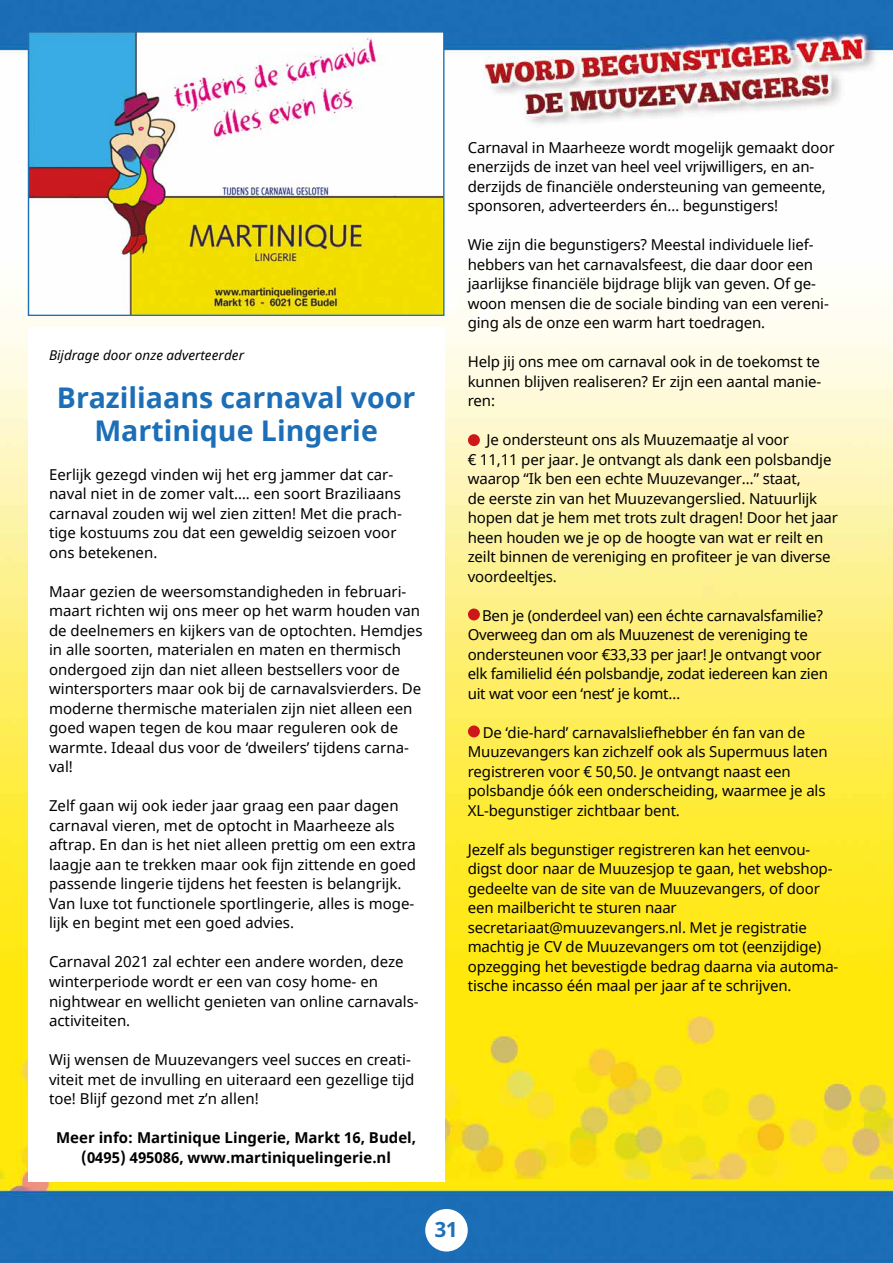
<style>
.page{position:relative;width:893px;height:1263px;background:#fff}
.page>*{position:absolute;margin:0;border:0;box-sizing:border-box;transform-origin:0 0}
.t1{font:700 28.5px/33px "Noto Sans";color:#1c6eb6;text-align:center}
.t2{font:700 21px "Noto Sans";color:#1d71b8}
.t3{font:15px/19.5px "Noto Sans";letter-spacing:-.01em;color:#000}
.t4{font:700 15px/19.5px "Noto Sans";color:#000;text-align:center}
.t5{font:italic 13.5px "Noto Sans";color:#000}
</style>
<div class="page">
<img style="left:0;top:0;width:893px;height:1263px">
<div style="left:425px;top:1209px;width:43px;height:42px;background:#fff;border-radius:50%"></div>
<img style="left:30px;top:33px;width:412px;height:281px">
<div style="left:28px;top:31px;width:416px;height:285px;border:1px solid #1d71b8"></div>
<div style="left:28px;top:327px;width:416px;height:855px;background:#fff"></div>
<div style="left:468px;top:725px;width:12px;height:12px;background:#cd1719;border-radius:50%"></div>
<div style="left:468px;top:608px;width:12px;height:12px;background:#cd1719;border-radius:50%"></div>
<div style="left:468px;top:434px;width:12px;height:12px;background:#cd1719;border-radius:50%"></div>
<p class="t5" style="left:49px;top:345px;width:197px">Bijdrage door onze adverteerder</p>
<h1 class="t1" style="left:57px;top:382px;width:360px">Braziliaans carnaval voor<br>Martinique Lingerie</h1>
<p class="t3" style="left:49px;top:464px;width:354px">Eerlijk gezegd vinden wij het erg jammer dat car&shy;naval niet in de zomer valt…. een soort Braziliaans carnaval zouden wij wel zien zitten! Met die prach&shy;tige kostuums zou dat een geweldig seizoen voor ons betekenen.</p>
<p class="t3" style="left:49px;top:581px;width:375px">Maar gezien de weersomstandigheden in februari&shy;maart richten wij ons meer op het warm houden van de deelnemers en kijkers van de optochten. Hemdjes in alle soorten, materialen en maten en thermisch ondergoed zijn dan niet alleen bestsellers voor de wintersporters maar ook bij de carnavalsvierders. De moderne thermische materialen zijn niet alleen een goed wapen tegen de kou maar reguleren ook de warmte. Ideaal dus voor de ‘dweilers’ tijdens carna&shy;val!</p>
<p class="t3" style="left:49px;top:796px;width:369px">Zelf gaan wij ook ieder jaar graag een paar dagen carnaval vieren, met de optocht in Maarheeze als aftrap. En dan is het niet alleen prettig om een extra laagje aan te trekken maar ook fijn zittende en goed passende lingerie tijdens het feesten is belangrijk.<br>Van luxe tot functionele sportlingerie, alles is moge&shy;lijk en begint met een goed advies.</p>
<p class="t3" style="left:49px;top:952px;width:371px">Carnaval 2021 zal echter een andere worden, deze winterperiode wordt er een van cosy home- en nightwear en wellicht genieten van online carnavals&shy;activiteiten.</p>
<p class="t3" style="left:49px;top:1049px;width:367px">Wij wensen de Muuzevangers veel succes en creati&shy;viteit met de invulling en uiteraard een gezellige tijd toe! Blijf gezond met z’n allen!</p>
<p class="t4" style="left:56px;top:1128px;width:362px">Meer info: Martinique Lingerie, Markt 16, Budel, (0495) 495086, www.martiniquelingerie.nl</p>
<p class="t3" style="left:468px;top:137px;width:368px">Carnaval in Maarheeze wordt mogelijk gemaakt door enerzijds de inzet van heel veel vrijwilligers, en an&shy;derzijds de financiële ondersteuning van gemeente, sponsoren, adverteerders én… begunstigers!</p>
<p class="t3" style="left:468px;top:235px;width:363px">Wie zijn die begunstigers? Meestal individuele lief&shy;hebbers van het carnavalsfeest, die daar door een jaarlijkse financiële bijdrage blijk van geven. Of ge&shy;woon mensen die de sociale binding van een vereni&shy;ging als de onze een warm hart toedragen.</p>
<p class="t3" style="left:468px;top:352px;width:355px;text-align:justify">Help jij ons mee om carnaval ook in de toekomst te kunnen blijven realiseren? Er zijn een aantal manie&shy;ren:</p>
<p class="t3" style="left:468px;top:430px;width:372px;text-indent:19px">Je ondersteunt ons als Muuzemaatje al voor<br>€ 11,11 per jaar. Je ontvangt als dank een polsbandje waarop “Ik ben een echte Muuzevanger…” staat,<br>de eerste zin van het Muuzevangerslied. Natuurlijk hopen dat je hem met trots zult dragen! Door het jaar heen houden we je op de hoogte van wat er reilt en zeilt binnen de vereniging en profiteer je van diverse voordeeltjes.</p>
<p class="t3" style="left:468px;top:605px;width:362px;text-indent:14px">Ben je (onderdeel van) een échte carnavalsfamilie?<br>Overweeg dan om als Muuzenest de vereniging te ondersteunen voor €33,33 per jaar! Je ontvangt voor elk familielid één polsbandje, zodat iedereen kan zien uit wat voor een ‘nest’ je komt…</p>
<p class="t3" style="left:468px;top:722px;width:361px;text-indent:15px">De ‘die-hard’ carnavalsliefhebber én fan van de Muuzevangers kan zichzelf ook als Supermuus laten registreren voor € 50,50. Je ontvangt naast een polsbandje óók een onderscheiding, waarmee je als XL-begunstiger zichtbaar bent.</p>
<p class="t3" style="left:468px;top:839px;width:372px">Jezelf als begunstiger registreren kan het eenvou&shy;digst door naar de Muuzesjop te gaan, het webshop&shy;gedeelte van de site van de Muuzevangers, of door een mailbericht te sturen naar secretariaat@muuzevangers.nl. Met je registratie machtig je CV de Muuzevangers om tot (eenzijdige) opzegging het bevestigde bedrag daarna via automa&shy;tische incasso één maal per jaar af te schrijven.</p>
<h2 class="t2" style="left:435px;top:1214px;width:25px">31</h2>
</div>
